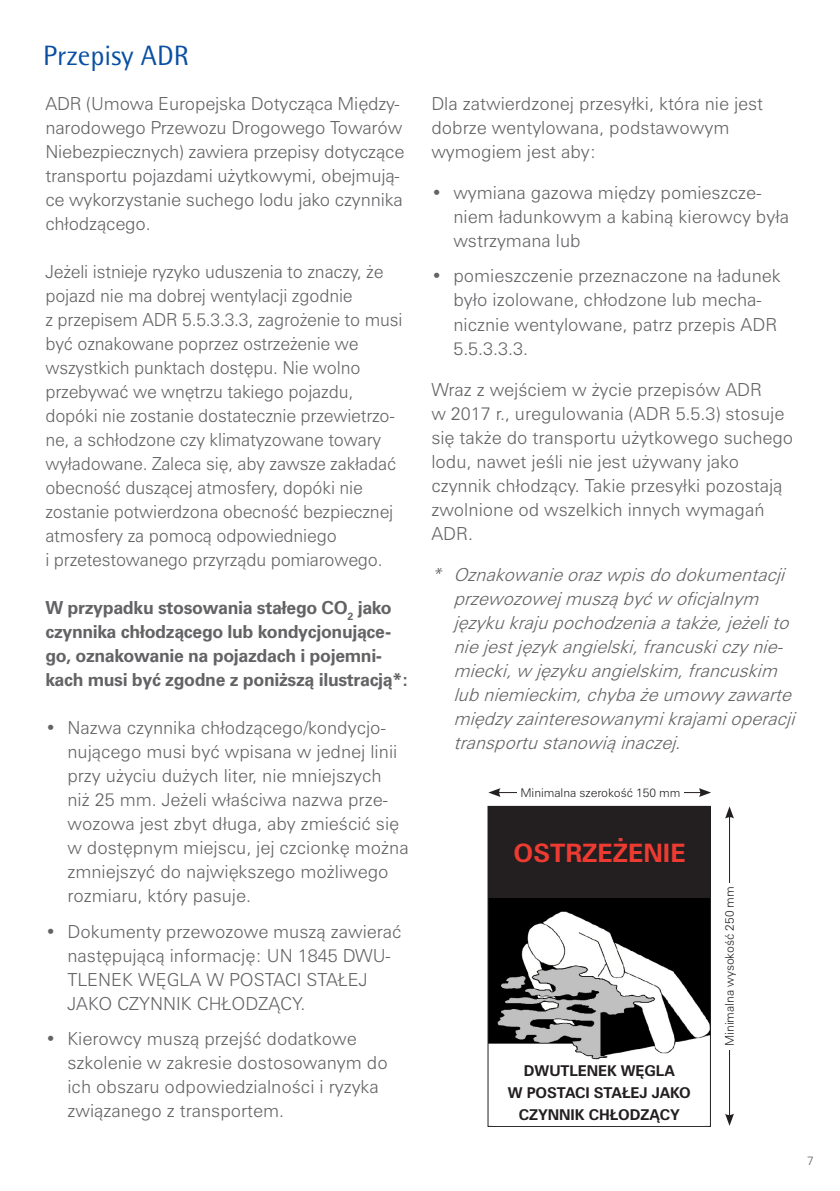
<style>
.page{position:relative;width:840px;height:1191px;background:#fff}
.page>*{position:absolute;margin:0;border:0;box-sizing:border-box;transform-origin:0 0}
.mały_tytuł{font:28px "Rotis Semi Sans W1 G";color:#0a4fa2}
.t1{font:700 25.4px "Univers";color:#ee3b32}
.T1{font:300 18px/24px "Univers";letter-spacing:-.01em;color:#636366}
.T1_wciecie_1{font:300 18px/24px "Univers";color:#636366}
.T1_wciecie_1-2{font:italic 300 18px/24px "Univers";color:#636366}
.T1-2{font:700 18px/24px "Univers";letter-spacing:-.02em;color:#636366}
.t2{font:700 15px/22.2px "Univers";letter-spacing:-.005em;color:#231f20;text-align:center}
.t3{font:300 12px "Univers";letter-spacing:-.005em;color:#231f20}
.t4{font:300 12px "Univers";color:#636366}
</style>
<div class="page">
<img style="left:489px;top:897px;width:219px;height:163px">
<hr style="left:497px;top:792px;width:204px;height:1px;background:#231f20">
<svg style="left:488px;top:788px;width:12px;height:9px"></svg>
<svg style="left:698px;top:788px;width:12px;height:9px"></svg>
<div style="left:517px;top:783px;width:166px;height:18px;background:#fff"></div>
<div style="left:488px;top:806px;width:222px;height:91px;background:#231f20"></div>
<hr style="left:728px;top:815px;width:1px;height:301px;background:#231f20">
<svg style="left:725px;top:1113px;width:8px;height:12px"></svg>
<svg style="left:725px;top:806px;width:8px;height:12px"></svg>
<div style="left:720px;top:882px;width:17px;height:167px;background:#fff"></div>
<p class="mały_tytuł" style="left:43px;top:39px;width:147px">Przepisy ADR</p>
<p class="T1" style="left:45px;top:91px;width:360px">ADR (Umowa Europejska Dotycząca Między&shy;narodowego Przewozu Drogowego Towarów Niebezpiecznych) zawiera przepisy dotyczące transportu pojazdami użytkowymi, obejmują&shy;ce wykorzystanie suchego lodu jako czynnika chłodzącego.</p>
<p class="T1" style="left:45px;top:259px;width:358px">Jeżeli istnieje ryzyko uduszenia to znaczy, że pojazd nie ma dobrej wentylacji zgodnie<br>z przepisem ADR 5.5.3.3.3, zagrożenie to musi być oznakowane poprzez ostrzeżenie we wszystkich punktach dostępu. Nie wolno przebywać we wnętrzu takiego pojazdu, dopóki nie zostanie dostatecznie przewietrzo&shy;ne, a schłodzone czy klimatyzowane towary wyładowane. Zaleca się, aby zawsze zakładać obecność duszącej atmosfery, dopóki nie zostanie potwierdzona obecność bezpiecznej atmosfery za pomocą odpowiedniego<br>i przetestowanego przyrządu pomiarowego.</p>
<p class="T1-2" style="left:45px;top:595px;width:364px">W przypadku stosowania stałego CO<sub>2</sub> jako czynnika chłodzącego lub kondycjonujące&shy;go, oznakowanie na pojazdach i pojemni&shy;kach musi być zgodne z poniższą ilustracją*:</p>
<p class="T1_wciecie_1" style="left:67px;top:715px;width:342px;text-indent:-22px">• Nazwa czynnika chłodzącego/kondycjo&shy;nującego musi być wpisana w jednej linii przy użyciu dużych liter, nie mniejszych<br>niż 25 mm. Jeżeli właściwa nazwa prze&shy;wozowa jest zbyt długa, aby zmieścić się w dostępnym miejscu, jej czcionkę można zmniejszyć do największego możliwego rozmiaru, który pasuje.</p>
<p class="T1_wciecie_1" style="left:67px;top:919px;width:335px;text-indent:-22px">• Dokumenty przewozowe muszą zawierać następującą informację: UN 1845 DWU-<br>TLENEK WĘGLA W POSTACI STAŁEJ<br>JAKO CZYNNIK CHŁODZĄCY.</p>
<p class="T1_wciecie_1" style="left:67px;top:1026px;width:321px;text-indent:-22px">• Kierowcy muszą przejść dodatkowe szkolenie w zakresie dostosowanym do ich obszaru odpowiedzialności i ryzyka związanego z transportem.</p>
<p class="T1" style="left:431px;top:91px;width:333px">Dla zatwierdzonej przesyłki, która nie jest dobrze wentylowana, podstawowym wymogiem jest aby:</p>
<p class="T1_wciecie_1" style="left:453px;top:181px;width:337px;text-indent:-22px">• wymiana gazowa między pomieszcze&shy;niem ładunkowym a kabiną kierowcy była wstrzymana lub</p>
<p class="T1_wciecie_1" style="left:453px;top:264px;width:329px;text-indent:-22px">• pomieszczenie przeznaczone na ładunek było izolowane, chłodzone lub mecha&shy;nicznie wentylowane, patrz przepis ADR<br>5.5.3.3.3.</p>
<p class="T1" style="left:431px;top:377px;width:363px">Wraz z wejściem w życie przepisów ADR<br>w 2017 r., uregulowania (ADR 5.5.3) stosuje się także do transportu użytkowego suchego lodu, nawet jeśli nie jest używany jako czynnik chłodzący. Takie przesyłki pozostają zwolnione od wszelkich innych wymagań ADR.</p>
<p class="T1_wciecie_1-2" style="left:453px;top:562px;width:348px;text-indent:-22px">* Oznakowanieorazwpisdodokumentacji przewozowejmusząbyćw oficjalnym językukrajupochodzeniaatakże,jeżelito niejestjęzykangielski,francuskiczynie&shy;miecki,w językuangielskim,francuskim lubniemieckim,chybażeumowyzawarte międzyzainteresowanymikrajamioperacji transportustanowiąinaczej.</p>
<p class="t3" style="left:520px;top:785px;width:161px">Minimalna szerokość 150 mm</p>
<p class="t1" style="left:513px;top:837px;width:173px">OSTRZEŻENIE</p>
<p class="t2" style="left:523px;top:1059px;width:152px">DWUTLENEK WĘGLA</p>
<p class="t2" style="left:507px;top:1081px;width:184px">W POSTACI STAŁEJ JAKO<br>CZYNNIK CHŁODZĄCY</p>
<p class="t3" style="left:722px;top:1046px;width:161px;rotate:-90deg">Minimalna wysokość 250 mm</p>
<p class="t4" style="left:806px;top:1153px;width:8px">7</p>
</div>
